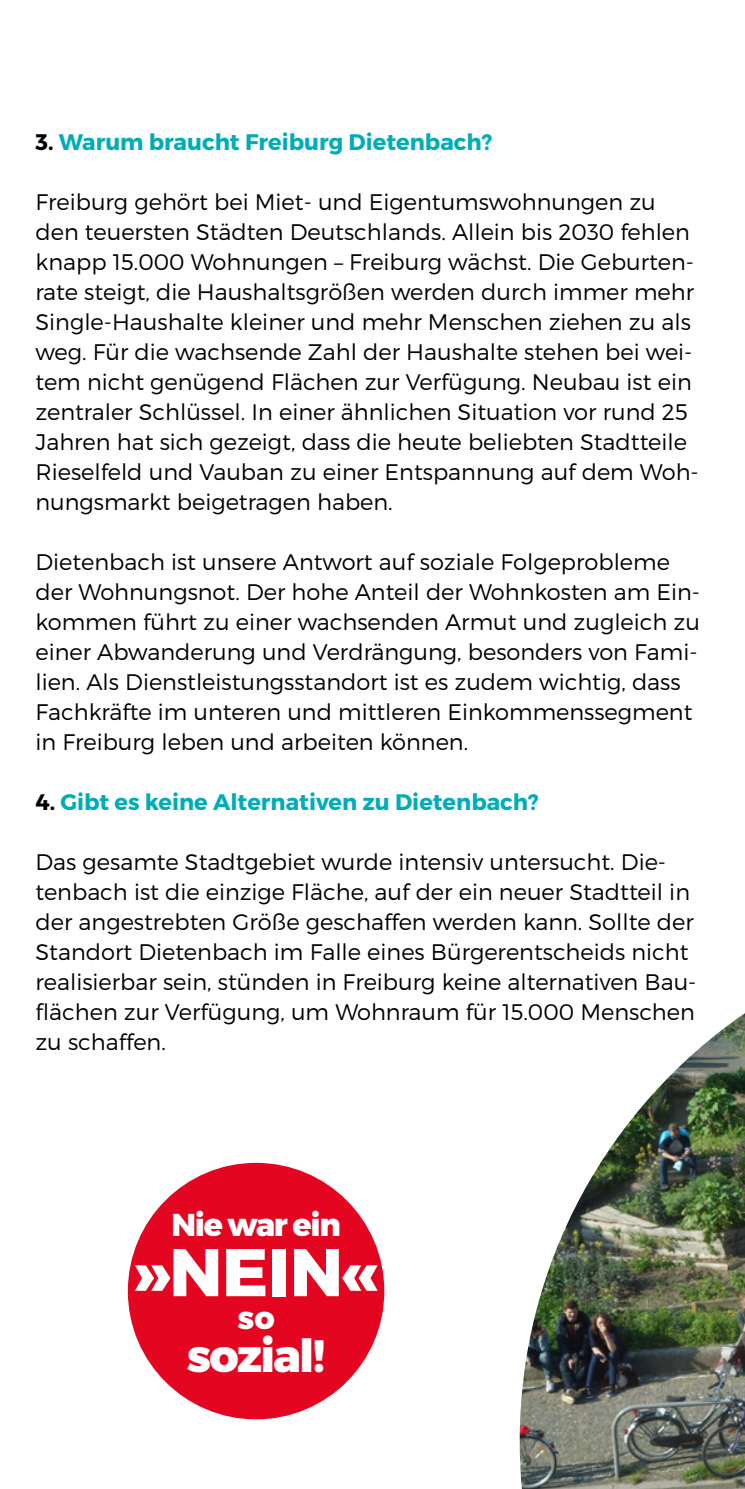
<style>
.page{position:relative;width:745px;height:1489px;background:#fff}
.page>*{position:absolute;margin:0;border:0;box-sizing:border-box;transform-origin:0 0}
.t1{font:800 67.25px "Montserrat";color:#fff}
.t2{font:800 45.5px "Montserrat";letter-spacing:-.04em;color:#fff}
.t3{font:800 31.5px "Montserrat";letter-spacing:-.04em;color:#fff}
.t4{font:300 22.5px/30px "Montserrat";color:#000}
.t5{font:700 22.5px "Montserrat";color:#00acba}
.s1{color:#000}
</style>
<div class="page">
<img style="left:519px;top:1014px;width:225px;height:474px">
<div style="left:128px;top:1162px;width:256px;height:257px;background:#e40521;border-radius:50%"></div>
<h2 class="t5" style="left:35px;top:128px;width:458px"><span class="s1">3.</span> Warum braucht Freiburg Dietenbach?</h2>
<p class="t4" style="left:35px;top:187px;width:664px">Freiburg gehört bei Miet- und Eigentumswohnungen zu den teuersten Städten Deutschlands. Allein bis 2030 fehlen knapp 15.000 Wohnungen – Freiburg wächst. Die Geburten&shy;rate steigt, die Haushaltsgrößen werden durch immer mehr Single-Haushalte kleiner und mehr Menschen ziehen zu als weg. Für die wachsende Zahl der Haushalte stehen bei wei&shy;tem nicht genügend Flächen zur Verfügung. Neubau ist ein zentraler Schlüssel. In einer ähnlichen Situation vor rund 25<br>Jahren hat sich gezeigt, dass die heute beliebten Stadtteile Rieselfeld und Vauban zu einer Entspannung auf dem Woh&shy;nungsmarkt beigetragen haben.</p>
<p class="t4" style="left:35px;top:547px;width:665px">Dietenbach ist unsere Antwort auf soziale Folgeprobleme der Wohnungsnot. Der hohe Anteil der Wohnkosten am Ein&shy;kommen führt zu einer wachsenden Armut und zugleich zu einer Abwanderung und Verdrängung, besonders von Fami&shy;lien. Als Dienstleistungsstandort ist es zudem wichtig, dass Fachkräfte im unteren und mittleren Einkommenssegment in Freiburg leben und arbeiten können.</p>
<h2 class="t5" style="left:35px;top:788px;width:504px"><span class="s1">4.</span> Gibt es keine Alternativen zu Dietenbach?</h2>
<p class="t4" style="left:35px;top:847px;width:662px">Das gesamte Stadtgebiet wurde intensiv untersucht. Die&shy;tenbach ist die einzige Fläche, auf der ein neuer Stadtteil in der angestrebten Größe geschaffen werden kann. Sollte der Standort Dietenbach im Falle eines Bürgerentscheids nicht realisierbar sein, stünden in Freiburg keine alternativen Bau&shy;flächen zur Verfügung, um Wohnraum für 15.000 Menschen zu schaffen.</p>
<p class="t3" style="left:171px;top:1205px;width:171px">Nie war ein</p>
<p class="t1" style="left:134px;top:1230px;width:245px">»NEIN«</p>
<p class="t3" style="left:237px;top:1297px;width:39px">so</p>
<p class="t2" style="left:187px;top:1327px;width:140px">sozial!</p>
</div>
